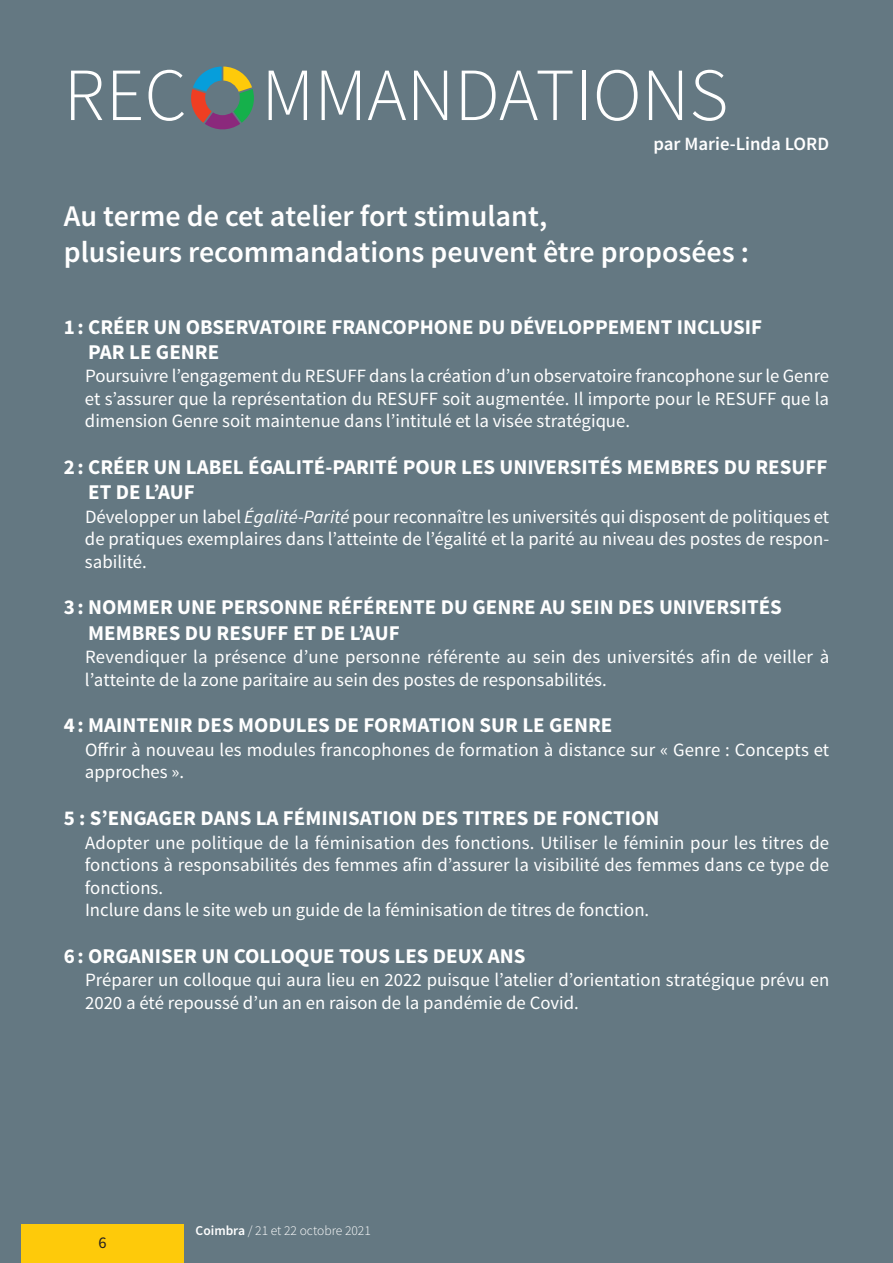
<style>
.page{position:relative;width:893px;height:1263px;background:#647882}
.page>*{position:absolute;margin:0;border:0;box-sizing:border-box;transform-origin:0 0}
.t1{font:300 75px "Source Sans Pro";color:#fff}
.t2{font:600 30px/36px "Source Sans Pro";color:#fff}
.t3{font:700 21px/25.2px "Source Sans Pro";color:#fff}
.t4{font:18.75px/22.5px "Source Sans Pro";color:#fff}
.t5{font:600 18.75px "Source Sans Pro";color:#fff}
.t6{font:16.35px "Source Sans Pro";color:#231f20}
.t7{font:300 13.5px "Source Sans Pro";color:#fff}
.s1{font-style:italic}
.s2{font-weight:600}
</style>
<div class="page">
<svg style="left:191px;top:66px;width:63px;height:64px"></svg>
<div style="left:21px;top:1225px;width:163px;height:38px;background:#feca0a"></div>
<h1 class="t1" style="left:64px;top:50px;width:666px">REC MMANDATIONS</h1>
<p class="t5" style="left:653px;top:132px;width:177px">par Marie-Linda LORD</p>
<h2 class="t2" style="left:64px;top:199px;width:687px">Au terme de cet atelier fort stimulant,<br>plusieurs recommandations peuvent être proposées :</h2>
<p class="t3" style="left:88px;top:315px;width:675px;text-indent:-24px">1: CRÉER UN OBSERVATOIRE FRANCOPHONE DU DÉVELOPPEMENT INCLUSIF<br>PAR LE GENRE</p>
<p class="t4" style="left:85px;top:365px;width:746px;text-align:justify">poursuivre l’engagement du resuFF dans la création d’un observatoire francophone sur le genre et s’assurer que la représentation du resuFF soit augmentée. il importe pour le resuFF que la dimension genre soit maintenue dans l’intitulé et la visée stratégique.</p>
<p class="t3" style="left:88px;top:455px;width:741px;text-indent:-24px">2: CRÉER UN LABEL ÉGALITÉ-PARITÉ POUR LES UNIVERSITÉS MEMBRES DU RESUFF<br>ET DE L’AUF</p>
<p class="t4" style="left:85px;top:505px;width:746px;text-align:justify">développer un label <span class="s1">Égalité-Parité</span> pour reconnaître les universités qui disposent de politiques et de pratiques exemplaires dans l’atteinte de l’égalité et la parité au niveau des postes de respon&shy;sabilité.</p>
<p class="t3" style="left:88px;top:596px;width:695px;text-indent:-24px">3: NOMMER UNE PERSONNE RÉFÉRENTE DU GENRE AU SEIN DES UNIVERSITÉS<br>MEMBRES DU RESUFF ET DE L’AUF</p>
<p class="t4" style="left:85px;top:646px;width:746px">revendiquer la présence d’une personne référente au sein des universités afin de veiller à l’atteinte de la zone paritaire au sein des postes de responsabilités.</p>
<p class="t3" style="left:64px;top:713px;width:550px">4: MAINTENIR DES MODULES DE FORMATION SUR LE GENRE</p>
<p class="t4" style="left:85px;top:739px;width:746px">offrir à nouveau les modules francophones de formation à distance sur « genre : Concepts et approches ».</p>
<p class="t3" style="left:64px;top:806px;width:597px">5 : S’ENGAGER DANS LA FÉMINISATION DES TITRES DE FONCTION</p>
<p class="t4" style="left:85px;top:831px;width:746px">adopter une politique de la féminisation des fonctions. utiliser le féminin pour les titres de fonctions à responsabilités des femmes afin d’assurer la visibilité des femmes dans ce type de fonctions.<br>inclure dans le site web un guide de la féminisation de titres de fonction.</p>
<p class="t3" style="left:64px;top:944px;width:463px">6: ORGANISER UN COLLOQUE TOUS LES DEUX ANS</p>
<p class="t4" style="left:85px;top:969px;width:746px">préparer un colloque qui aura lieu en 2022 puisque l’atelier d’orientation stratégique prévu en<br>2020 a été repoussé d’un an en raison de la pandémie de Covid.</p>
<p class="t6" style="left:98px;top:1232px;width:10px">6</p>
<p class="t7" style="left:196px;top:1222px;width:177px"><span class="s2">Coimbra</span> / 21 et 22 octobre 2021</p>
</div>
